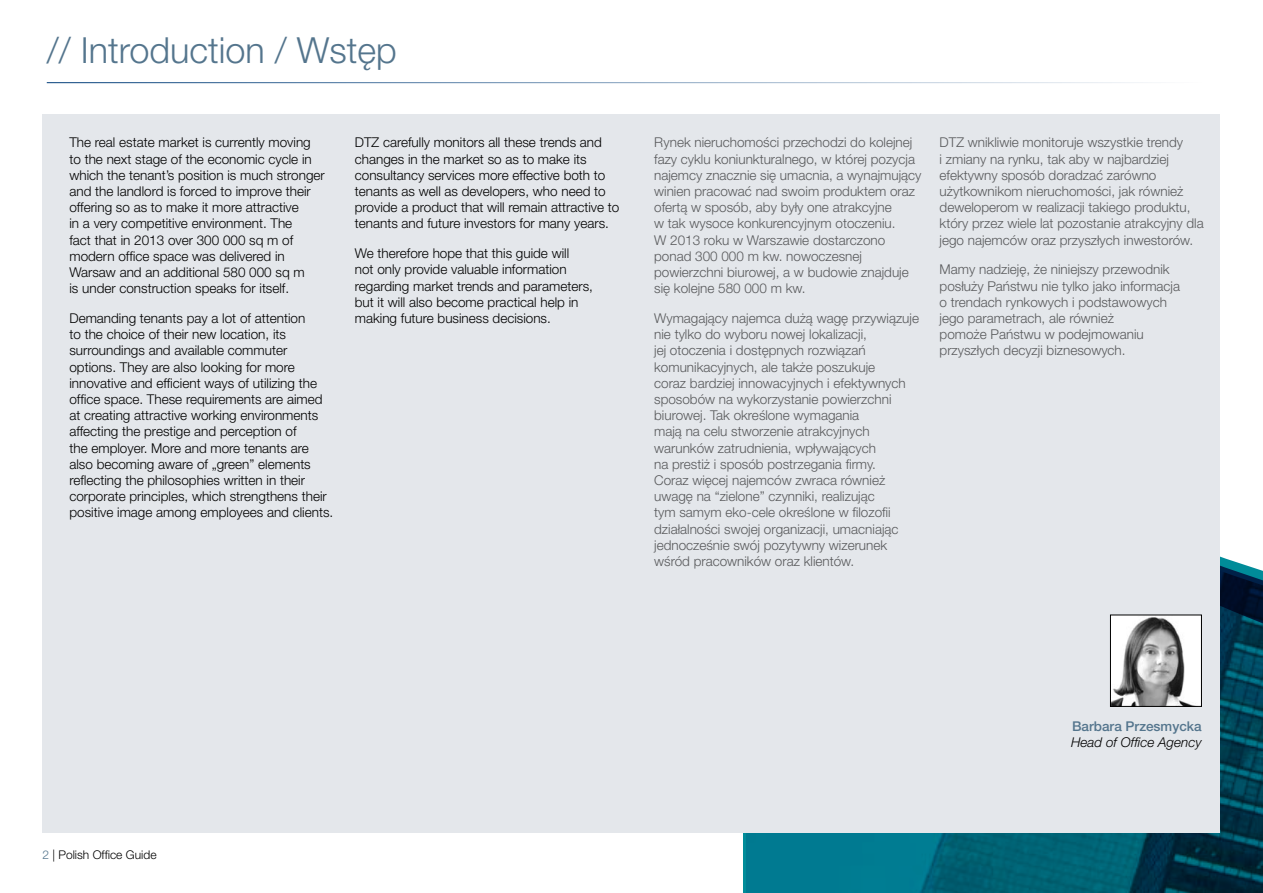
<style>
.page{position:relative;width:1263px;height:893px;background:#fff}
.page>*{position:absolute;margin:0;border:0;box-sizing:border-box;transform-origin:0 0}
.t1{font:300 36px "Helvetica Neue LT Pro";color:#54758d}
.t2{font:300 13.5px/16.2px "Helvetica Neue LT Pro";color:#58595b}
.t3{font:300 13.5px/16.2px "Helvetica Neue LT Pro";color:#000}
.t4{font:italic 300 13.5px "Helvetica Neue LT Pro";color:#000}
.t5{font:500 13.5px "Helvetica Neue LT Pro";color:#54758d}
.t6{font:300 12px "Helvetica Neue LT Pro";color:#000}
.s1{color:#54758d}
</style>
<div class="page">
<svg style="left:743px;top:682px;width:520px;height:211px;background:#00596d"></svg>
<svg style="left:1220px;top:556px;width:43px;height:126px;background:#0f4157"></svg>
<div style="left:43px;top:114px;width:1177px;height:719px;background:#e4e7eb"></div>
<hr style="left:47px;top:82px;width:1155px;height:1px;background:#003d79">
<div style="left:1110px;top:615px;width:91px;height:91px;background:#fff"></div>
<img style="left:1112px;top:617px;width:80px;height:88px">
<div style="left:1110px;top:615px;width:92px;height:92px;border:1px solid #000"></div>
<h1 class="t1" style="left:47px;top:28px;width:351px">// Introduction / Wstęp</h1>
<p class="t3" style="left:69px;top:134px;width:257px">The real estate market is currently moving to the next stage of the economic cycle in which the tenant’s position is much stronger and the landlord is forced to improve their offering so as to make it more attractive<br>in a very competitive environment. The<br>fact that in 2013 over 300 000 sq m of modern office space was delivered in Warsaw and an additional 580 000 sq m<br>is under construction speaks for itself.</p>
<p class="t3" style="left:69px;top:310px;width:265px">Demanding tenants pay a lot of attention<br>to the choice of their new location, its surroundings and available commuter options. They are also looking for more innovative and efficient ways of utilizing the office space. These requirements are aimed at creating attractive working environments affecting the prestige and perception of<br>the employer. More and more tenants are also becoming aware of „green” elements reflecting the philosophies written in their corporate principles, which strengthens their positive image among employees and clients.</p>
<p class="t3" style="left:355px;top:134px;width:266px">DTZ carefully monitors all these trends and changes in the market so as to make its consultancy services more effective both to tenants as well as developers, who need to provide a product that will remain attractive to tenants and future investors for many years.</p>
<p class="t3" style="left:355px;top:245px;width:240px">We therefore hope that this guide will<br>not only provide valuable information regarding market trends and parameters, but it will also become practical help in making future business decisions.</p>
<p class="t2" style="left:654px;top:134px;width:269px">Rynek nieruchomości przechodzi do kolejnej fazy cyklu koniunkturalnego, w której pozycja najemcy znacznie się umacnia, a wynajmujący winien pracować nad swoim produktem oraz ofertą w sposób, aby były one atrakcyjne<br>w tak wysoce konkurencyjnym otoczeniu.<br>W 2013 roku w Warszawie dostarczono ponad 300 000 m kw. nowoczesnej powierzchni biurowej, a w budowie znajduje się kolejne 580 000 m kw.</p>
<p class="t2" style="left:654px;top:310px;width:266px">Wymagający najemca dużą wagę przywiązuje nie tylko do wyboru nowej lokalizacji,<br>jej otoczenia i dostępnych rozwiązań komunikacyjnych, ale także poszukuje<br>coraz bardziej innowacyjnych i efektywnych sposobów na wykorzystanie powierzchni biurowej. Tak określone wymagania<br>mają na celu stworzenie atrakcyjnych warunków zatrudnienia, wpływających<br>na prestiż i sposób postrzegania firmy.<br>Coraz więcej najemców zwraca również uwagę na “zielone” czynniki, realizując<br>tym samym eko-cele określone w filozofii działalności swojej organizacji, umacniając jednocześnie swój pozytywny wizerunek wśród pracowników oraz klientów.</p>
<p class="t2" style="left:939px;top:134px;width:266px">DTZ wnikliwie monitoruje wszystkie trendy<br>i zmiany na rynku, tak aby w najbardziej efektywny sposób doradzać zarówno użytkownikom nieruchomości, jak również deweloperom w realizacji takiego produktu, który przez wiele lat pozostanie atrakcyjny dla jego najemców oraz przyszłych inwestorów.</p>
<p class="t2" style="left:939px;top:261px;width:242px">Mamy nadzieję, że niniejszy przewodnik posłuży Państwu nie tylko jako informacja o trendach rynkowych i podstawowych jego parametrach, ale również<br>pomoże Państwu w podejmowaniu przyszłych decyzji biznesowych.</p>
<p class="t6" style="left:43px;top:847px;width:116px"><span class="s1">2</span> | Polish Office Guide</p>
<p class="t5" style="left:1072px;top:718px;width:131px">Barbara Przesmycka</p>
<p class="t4" style="left:1071px;top:735px;width:132px">Head of Office Agency</p>
</div>
